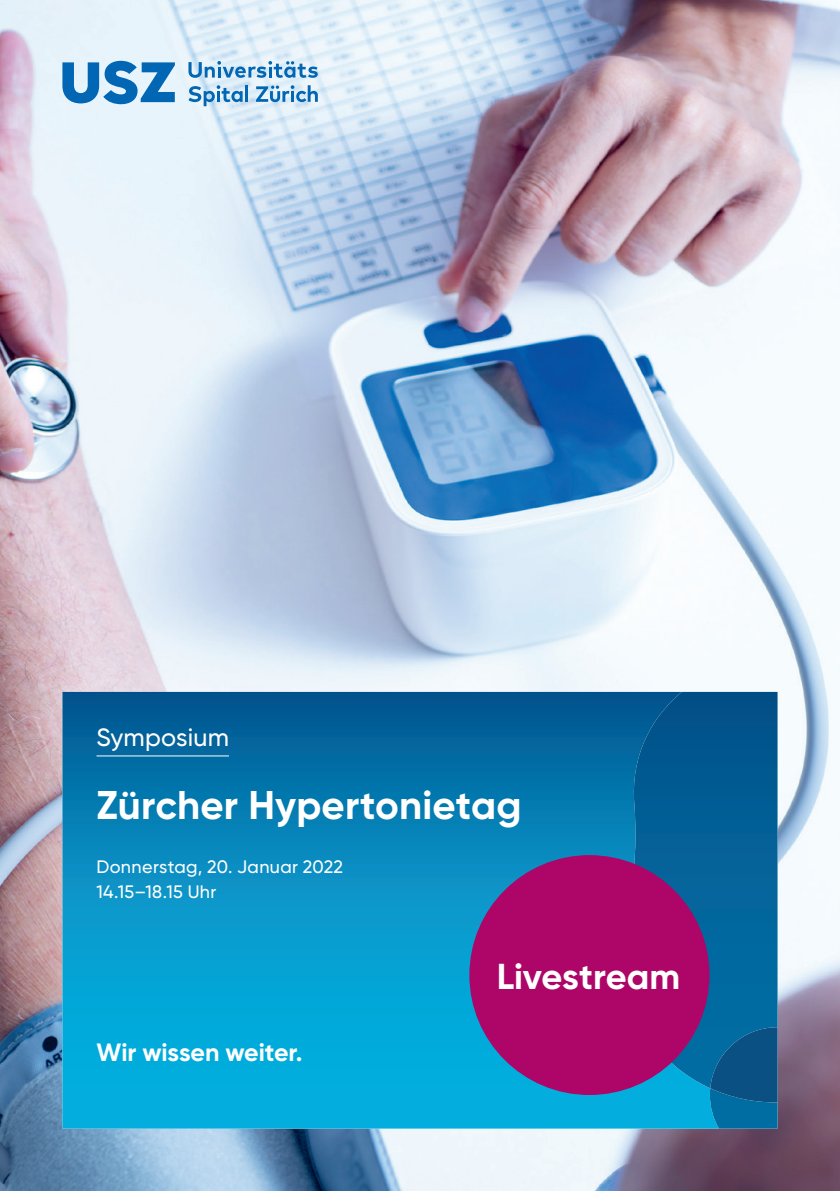
<style>
.page{position:relative;width:840px;height:1191px;background:#fff}
.page>*{position:absolute;margin:0;border:0;box-sizing:border-box;transform-origin:0 0}
.t1{font:700 40px "USZ Gilroy";letter-spacing:.005em;color:#fff}
.t2{font:700 36px "USZ Gilroy";color:#fff}
.t3{font:700 25px "USZ Gilroy";letter-spacing:-.005em;color:#fff}
.t4{font:500 25px "USZ Gilroy";letter-spacing:.005em;color:#fff}
.t5{font:500 18px/25px "USZ Gilroy";letter-spacing:.02em;color:#fff}
</style>
<div class="page">
<img style="left:0;top:0;width:839px;height:1191px">
<svg style="left:62px;top:61px;width:113px;height:43px;background:#61a1d1"></svg>
<svg style="left:188px;top:85px;width:54px;height:21px"></svg>
<svg style="left:256px;top:85px;width:61px;height:17px"></svg>
<hr style="left:245px;top:85px;width:3px;height:17px;background:#0166b3">
<svg style="left:188px;top:61px;width:129px;height:17px;background:#8fbcde"></svg>
<svg style="left:62px;top:692px;width:647px;height:436px;background:#048dc0"></svg>
<svg style="left:621px;top:692px;width:156px;height:396px;background:#026198"></svg>
<svg style="left:709px;top:1027px;width:68px;height:101px;background:#065e91"></svg>
<hr style="left:96px;top:755px;width:133px;height:1px;background:#fff">
<div style="left:469px;top:855px;width:240px;height:240px;background:#ad0668;border-radius:50%"></div>
<h3 class="t4" style="left:96px;top:722px;width:134px">Symposium</h3>
<h1 class="t1" style="left:96px;top:780px;width:426px">Zürcher Hypertonietag</h1>
<p class="t5" style="left:96px;top:854px;width:248px">Donnerstag, 20. Januar 2022<br>14.15–18.15 Uhr</p>
<h3 class="t3" style="left:96px;top:1036px;width:207px">Wir wissen weiter.</h3>
<h2 class="t2" style="left:496px;top:954px;width:185px">Livestream</h2>
</div>
